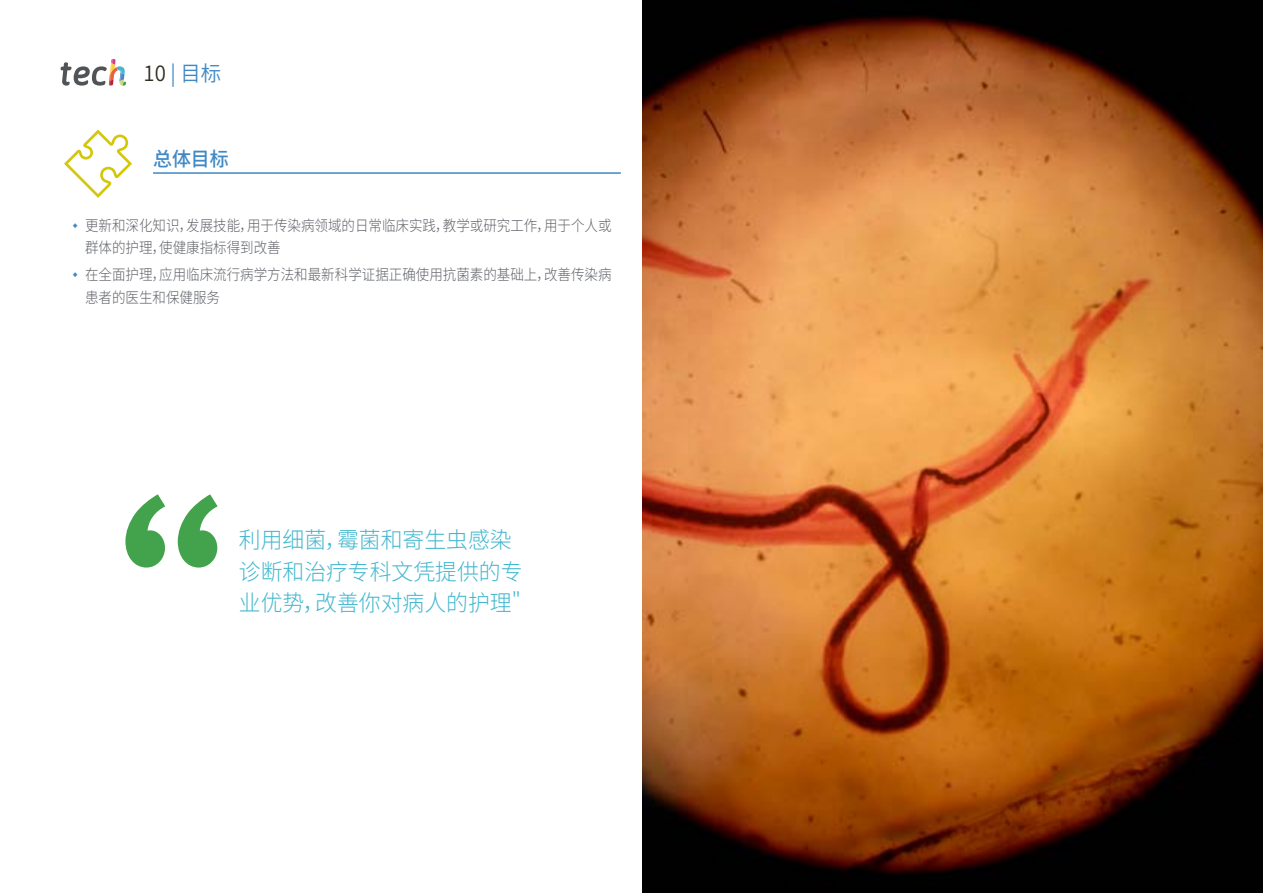
<style>
.page{position:relative;width:1263px;height:893px;background:#fff}
.page>*{position:absolute;margin:0;border:0;box-sizing:border-box;transform-origin:0 0}
.t1{font:300 22.5px/31.5px "Source Han Sans CN";color:#43b7cf}
.t2{font:21px "Source Han Sans CN";color:#4089c5}
.t3{font:500 19.5px "Source Han Sans CN";color:#4089c5}
.t4{font:300 15px/22.5px "Source Han Sans CN";color:#61646a;scale:.9 1}
.s1{color:#312e20}
</style>
<div class="page">
<hr style="left:153px;top:173px;width:468px;height:1px;background:#4089c5">
<svg style="left:64px;top:130px;width:68px;height:68px"></svg>
<svg style="left:125px;top:494px;width:93px;height:74px"></svg>
<img style="left:642px;top:0;width:621px;height:893px">
<svg style="left:61px;top:59px;width:65px;height:27px"></svg>
<h2 class="t2" style="left:144px;top:61px;width:79px"><span class="s1">10</span> | 目标</h2>
<h3 class="t3" style="left:153px;top:147px;width:77px">总体目标</h3>
<p class="t4" style="left:85px;top:214px;width:586px">更新和深化知识，发展技能，用于传染病领域的日常临床实践，教学或研究工作，用于个人或群体的护理，使健康指标得到改善</p>
<p class="t4" style="left:85px;top:264px;width:586px">在全面护理，应用临床流行病学方法和最新科学证据正确使用抗菌素的基础上，改善传染病患者的医生和保健服务</p>
<h1 class="t1" style="left:239px;top:525px;width:285px">利用细菌，霉菌和寄生虫感染诊断和治疗专科文凭提供的专业优势，改善你对病人的护理"</h1>
</div>
